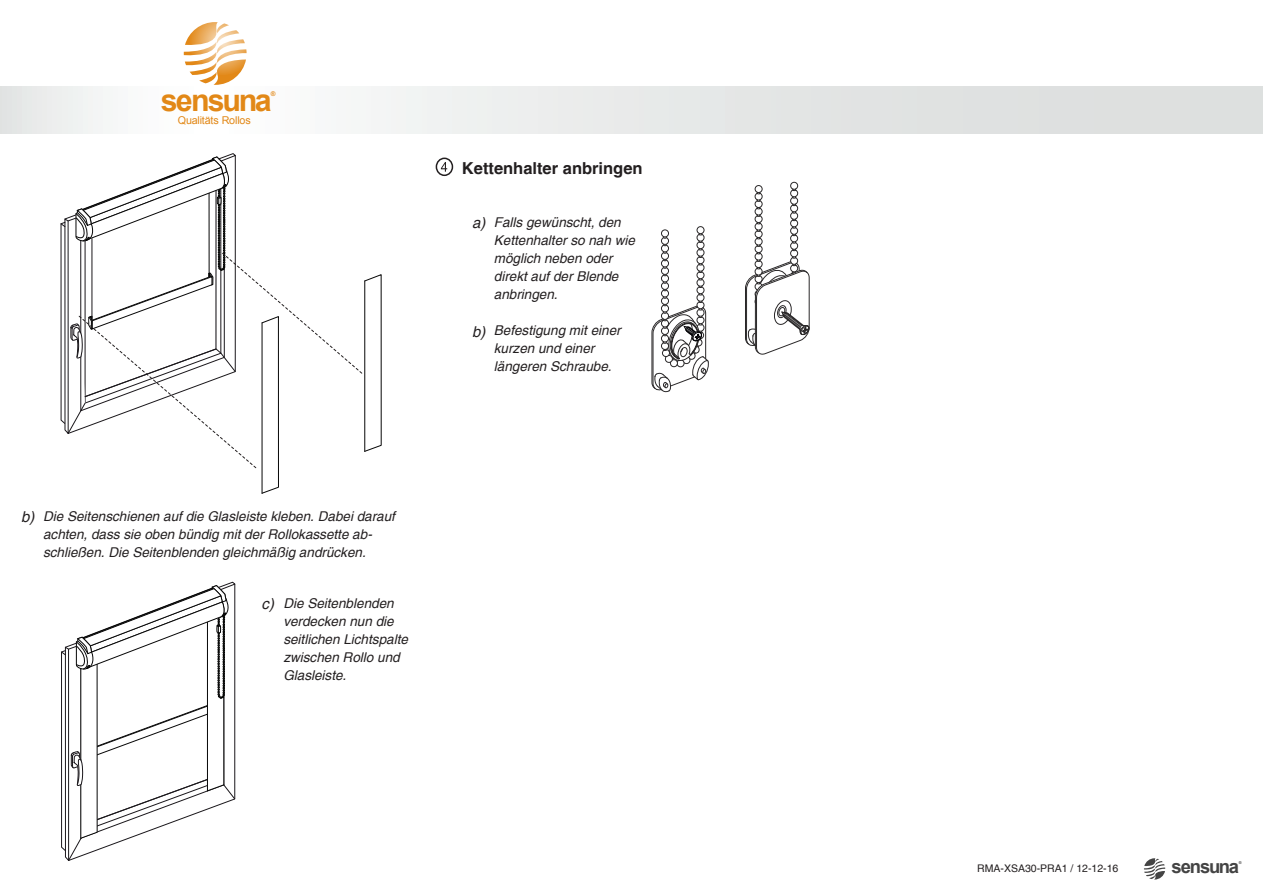
<style>
.page{position:relative;width:1263px;height:893px;background:#fff}
.page>*{position:absolute;margin:0;border:0;box-sizing:border-box;transform-origin:0 0}
.t1{font:700 30.45px "Arial";letter-spacing:-.065em;color:#e28817}
.t2{font:700 18.45px "Arial";letter-spacing:-.07em;color:#444}
.t3{font:700 16.5px "Helvetica";color:#231f20}
.t4{font:italic 15px "Helvetica";color:#231f20}
.t5{font:italic 13.5px/18px "Helvetica";color:#231f20}
.t6{font:10.8px "Arial";letter-spacing:-.02em;color:#e28817}
.t7{font:10.5px "Helvetica";color:#231f20}
.t8{font:700 6.45px "Arial";color:#e28817}
.t9{font:700 3.9px "Arial";color:#444}
</style>
<div class="page">
<svg style="left:0;top:87px;width:1263px;height:46px"></svg>
<svg style="left:184px;top:35px;width:59px;height:50px"></svg>
<svg style="left:189px;top:8px;width:67px;height:67px"></svg>
<svg style="left:1144px;top:858px;width:21px;height:21px"></svg>
<div style="left:436px;top:158px;width:17px;height:18px;border:2px solid #231f20;border-radius:50%"></div>
<svg style="left:441px;top:162px;width:6px;height:10px"></svg>
<div style="left:697px;top:226px;width:7px;height:8px;border:1px solid #2a2829;border-radius:50%"></div>
<div style="left:661px;top:230px;width:8px;height:7px;border:1px solid #2a2829;border-radius:50%"></div>
<div style="left:790px;top:182px;width:8px;height:7px;border:1px solid #2a2829;border-radius:50%"></div>
<div style="left:755px;top:185px;width:7px;height:8px;border:1px solid #2a2829;border-radius:50%"></div>
<svg style="left:745px;top:189px;width:64px;height:166px"></svg>
<svg style="left:652px;top:233px;width:57px;height:159px"></svg>
<svg style="left:61px;top:153px;width:320px;height:340px"></svg>
<svg style="left:61px;top:582px;width:174px;height:279px"></svg>
<p class="t8" style="left:271px;top:89px;width:6px">®</p>
<h1 class="t1" style="left:161px;top:80px;width:113px">sensuna</h1>
<p class="t6" style="left:178px;top:113px;width:74px">Qualitäts Rollos</p>
<p class="t4" style="left:21px;top:508px;width:15px">b)</p>
<p class="t5" style="left:43px;top:507px;width:353px">Die Seitenschienen auf die Glasleiste kleben. Dabei darauf achten, dass sie oben bündig mit der Rollokassette ab&shy;schließen. Die Seitenblenden gleichmäßig andrücken.</p>
<p class="t4" style="left:261px;top:595px;width:14px">c)</p>
<p class="t5" style="left:283px;top:594px;width:126px">Die Seitenblenden verdecken nun die seitlichen Lichtspalte zwischen Rollo und<br>Glasleiste.</p>
<p class="t3" style="left:462px;top:158px;width:182px">Kettenhalter anbringen</p>
<p class="t5" style="left:494px;top:213px;width:143px">Falls gewünscht, den<br>Kettenhalter so nah wie möglich neben oder direkt auf der Blende anbringen.</p>
<p class="t5" style="left:494px;top:321px;width:128px">Befestigung mit einer kurzen und einer</p>
<p class="t5" style="left:494px;top:357px;width:119px">längeren Schraube.</p>
<p class="t4" style="left:472px;top:214px;width:15px">a)</p>
<p class="t4" style="left:472px;top:323px;width:15px">b)</p>
<p class="t7" style="left:977px;top:862px;width:143px">RMA-XSA30-PRA1 / 12-12-16</p>
<p class="t9" style="left:1239px;top:860px;width:4px">®</p>
<h2 class="t2" style="left:1171px;top:855px;width:69px">sensuna</h2>
</div>
